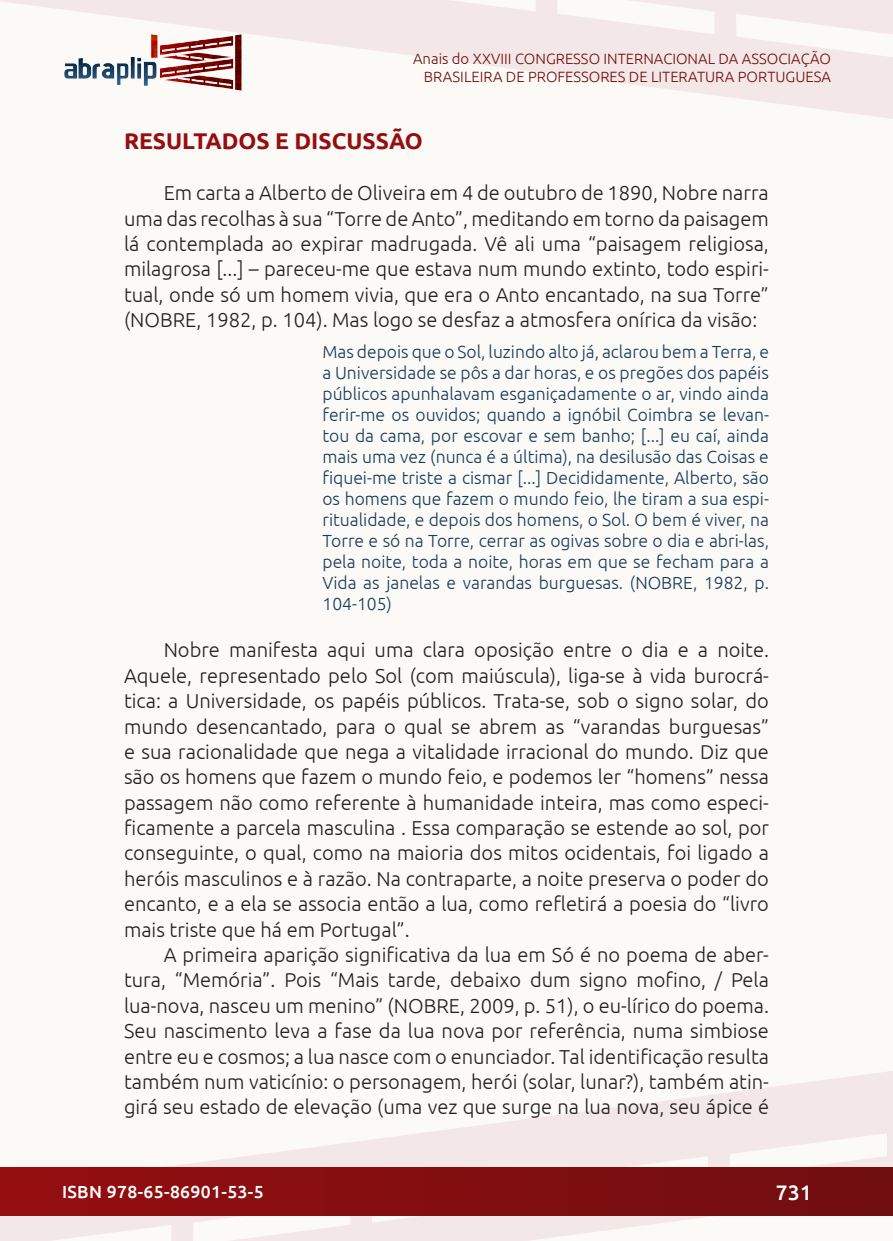
<style>
.page{position:relative;width:893px;height:1241px;background:#fff}
.page>*{position:absolute;margin:0;border:0;box-sizing:border-box;transform-origin:0 0}
._5_INTRODUÇÃO{font:700 22.75px "Ubuntu";color:#950e10}
.t1{font:500 21px "Ubuntu";color:#fff}
._7_CORPO{font:300 20.12px/25.4px "Ubuntu";color:#231f20;text-align:justify}
._9_CITAÇÃO{font:300 17.5px/21px "Ubuntu";color:#183b58;text-align:justify}
.t2{font:500 17.5px "Ubuntu";letter-spacing:.02em;color:#fff}
.t3{font:300 14.88px/17.8px "Ubuntu";color:#700e10;text-align:right}
</style>
<div class="page">
<div style="left:0;top:0;width:893px;height:1240px;background:#fcfaf7"></div>
<svg style="left:0;top:1071px;width:893px;height:169px"></svg>
<svg style="left:0;top:0;width:893px;height:119px"></svg>
<div style="left:1px;top:1167px;width:891px;height:47px;background:linear-gradient(to right,#950e10,#700e10)"></div>
<img style="left:62px;top:31px;width:182px;height:62px">
<p class="t3" style="left:413px;top:49px;width:419px">Anais do XXVIII CONGRESSO INTERNACIONAL DA ASSOCIAÇÃO<br>BRASILEIRA DE PROFESSORES DE LITERATURA PORTUGUESA</p>
<p class="_5_INTRODUÇÃO" style="left:124px;top:128px;width:300px">RESULTADOS E DISCUSSÃO</p>
<p class="_7_CORPO" style="left:124px;top:180px;width:646px;text-indent:40px">Em carta a Alberto de Oliveira em 4 de outubro de 1890, Nobre narra uma das recolhas à sua “Torre de Anto”, meditando em torno da paisagem lá contemplada ao expirar madrugada. Vê ali uma “paisagem religiosa, milagrosa [...] – pareceu-me que estava num mundo extinto, todo espiri&shy;tual, onde só um homem vivia, que era o Anto encantado, na sua Torre” (NOBRE, 1982, p. 104). Mas logo se desfaz a atmosfera onírica da visão:</p>
<p class="_9_CITAÇÃO" style="left:322px;top:341px;width:448px">Mas depois que o Sol, luzindo alto já, aclarou bem a Terra, e a Universidade se pôs a dar horas, e os pregões dos papéis públicos apunhalavam esganiçadamente o ar, vindo ainda ferir-me os ouvidos; quando a ignóbil Coimbra se levan&shy;tou da cama, por escovar e sem banho; [...] eu caí, ainda mais uma vez (nunca é a última), na desilusão das Coisas e fiquei-me triste a cismar [...] Decididamente, Alberto, são os homens que fazem o mundo feio, lhe tiram a sua espi&shy;ritualidade, e depois dos homens, o Sol. O bem é viver, na Torre e só na Torre, cerrar as ogivas sobre o dia e abri-las, pela noite, toda a noite, horas em que se fecham para a Vida as janelas e varandas burguesas. (NOBRE, 1982, p.<br>104-105)</p>
<p class="_7_CORPO" style="left:124px;top:637px;width:646px;text-indent:40px">Nobre manifesta aqui uma clara oposição entre o dia e a noite.<br>Aquele, representado pelo Sol (com maiúscula), liga-se à vida burocrá&shy;tica: a Universidade, os papéis públicos. Trata-se, sob o signo solar, do mundo desencantado, para o qual se abrem as “varandas burguesas” e sua racionalidade que nega a vitalidade irracional do mundo. Diz que são os homens que fazem o mundo feio, e podemos ler “homens” nessa passagem não como referente à humanidade inteira, mas como especi&shy;ficamente a parcela masculina . Essa comparação se estende ao sol, por conseguinte, o qual, como na maioria dos mitos ocidentais, foi ligado a heróis masculinos e à razão. Na contraparte, a noite preserva o poder do encanto, e a ela se associa então a lua, como refletirá a poesia do “livro mais triste que há em Portugal”.</p>
<p class="_7_CORPO" style="left:124px;top:941px;width:646px;text-indent:40px">A primeira aparição significativa da lua em Só é no poema de aber&shy;tura, “Memória”. Pois “Mais tarde, debaixo dum signo mofino, / Pela lua-nova, nasceu um menino” (NOBRE, 2009, p. 51), o eu-lírico do poema.<br>Seu nascimento leva a fase da lua nova por referência, numa simbiose entre eu e cosmos; a lua nasce com o enunciador. Tal identificação resulta também num vaticínio: o personagem, herói (solar, lunar?), também atin&shy;girá seu estado de elevação (uma vez que surge na lua nova, seu ápice é</p>
<p class="t2" style="left:62px;top:1180px;width:203px">ISBN 978-65-86901-53-5</p>
<p class="t1" style="left:776px;top:1178px;width:37px">731</p>
</div>
